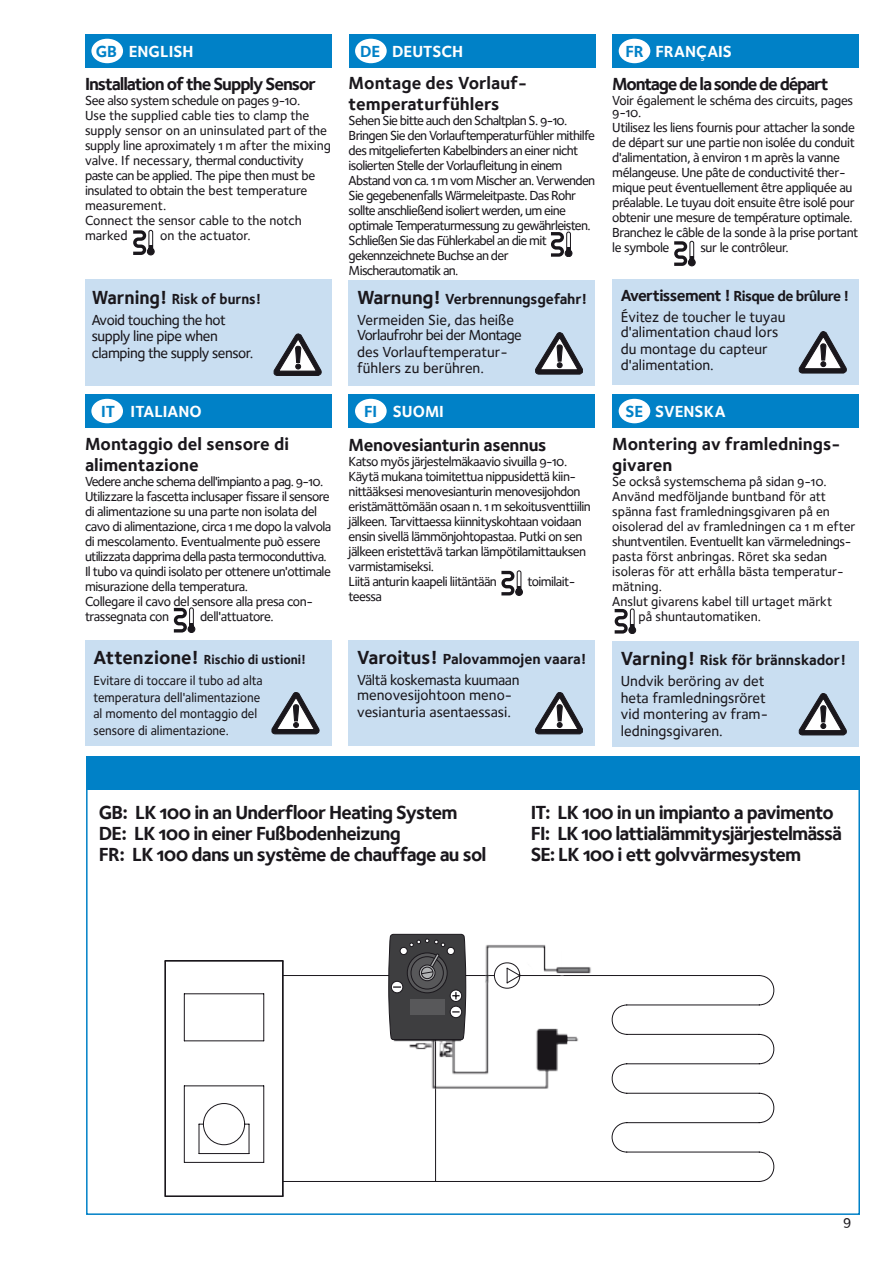
<style>
.page{position:relative;width:893px;height:1263px;background:#fff}
.page>*{position:absolute;margin:0;border:0;box-sizing:border-box;transform-origin:0 0}
.t1{font:19.5px "Foundry Sterling Bold OSF";letter-spacing:-.04em;color:#1a171c}
.t2{font:18px/21px "Foundry Sterling Bold OSF";letter-spacing:-.01em;color:#1a171c}
.t3{font:18px "Foundry Sterling Bold OSF";letter-spacing:-.06em;color:#1a171c}
.t4{font:18px "Foundry Sterling Bold OSF";letter-spacing:-.07em;color:#1a171c}
.t5{font:16.5px "Foundry Sterling Bold OSF";color:#fff}
.t6{font:15px/16.5px "Foundry Sterling Medium OSF";color:#1a171c}
.t7{font:15px "Foundry Sterling Bold OSF";letter-spacing:-.01em;color:#1a171c}
.t8{font:15px/16.5px "Foundry Sterling Medium OSF";letter-spacing:-.03em;color:#1a171c}
.t9{font:15px/15px "Foundry Sterling Medium OSF";letter-spacing:-.04em;color:#1a171c}
.t10{font:15px/15px "Foundry Sterling Medium OSF";letter-spacing:-.02em;color:#1a171c}
.t11{font:15px "Foundry Sterling Bold OSF";letter-spacing:-.04em;color:#1a171c}
.t12{font:15px "Foundry Sterling Bold OSF";letter-spacing:-.01em;color:#1a171c;scale:.95 1}
.t13{font:13.5px/15px "Foundry Sterling Medium OSF";letter-spacing:-.035em;color:#1a171c}
.t14{font:13.5px/15px "Foundry Sterling Medium OSF";letter-spacing:-.015em;color:#1a171c}
.t15{font:13.5px "Foundry Sterling Medium OSF";color:#1a171c}
.t16{font:13.5px/16.5px "Foundry Sterling Medium OSF";color:#1a171c;scale:.95 1}
.t17{font:13.5px "Foundry Sterling Medium OSF";letter-spacing:-.01em;color:#1a171c}
.t18{font:13.5px "Foundry Sterling Bold OSF";color:#1a171c;scale:.95 1}
.s1{color:#0081c7}
.s2{font-size:19.5px}
.s3{font-size:16.5px}
</style>
<div class="page">
<div style="left:349px;top:34px;width:246px;height:34px;background:#0081c7"></div>
<div style="left:355px;top:39px;width:32px;height:24px;background:#fff;border-radius:50%"></div>
<div style="left:612px;top:34px;width:247px;height:34px;background:#0081c7"></div>
<div style="left:619px;top:39px;width:31px;height:24px;background:#fff;border-radius:50%"></div>
<div style="left:85px;top:34px;width:247px;height:34px;background:#0081c7"></div>
<div style="left:91px;top:39px;width:32px;height:24px;background:#fff;border-radius:50%"></div>
<div style="left:349px;top:394px;width:246px;height:34px;background:#0081c7"></div>
<div style="left:355px;top:399px;width:32px;height:24px;background:#fff;border-radius:50%"></div>
<div style="left:612px;top:394px;width:247px;height:34px;background:#0081c7"></div>
<div style="left:619px;top:399px;width:31px;height:24px;background:#fff;border-radius:50%"></div>
<div style="left:85px;top:394px;width:247px;height:34px;background:#0081c7"></div>
<div style="left:91px;top:399px;width:32px;height:24px;background:#fff;border-radius:50%"></div>
<svg style="left:133px;top:229px;width:22px;height:26px"></svg>
<div style="left:85px;top:279px;width:247px;height:106px;background:#c9def1"></div>
<svg style="left:274px;top:334px;width:47px;height:42px"></svg>
<svg style="left:674px;top:240px;width:22px;height:26px"></svg>
<div style="left:612px;top:279px;width:247px;height:105px;background:#c9def1"></div>
<svg style="left:799px;top:331px;width:47px;height:42px"></svg>
<svg style="left:551px;top:231px;width:21px;height:26px"></svg>
<div style="left:349px;top:280px;width:246px;height:105px;background:#c9def1"></div>
<svg style="left:535px;top:332px;width:48px;height:42px"></svg>
<svg style="left:614px;top:608px;width:22px;height:26px"></svg>
<div style="left:612px;top:641px;width:247px;height:105px;background:#c9def1"></div>
<svg style="left:799px;top:693px;width:47px;height:42px"></svg>
<svg style="left:501px;top:570px;width:22px;height:26px"></svg>
<div style="left:349px;top:640px;width:246px;height:105px;background:#c9def1"></div>
<svg style="left:535px;top:692px;width:48px;height:42px"></svg>
<svg style="left:173px;top:607px;width:22px;height:26px"></svg>
<div style="left:85px;top:640px;width:247px;height:105px;background:#c9def1"></div>
<svg style="left:272px;top:692px;width:47px;height:42px"></svg>
<div style="left:86px;top:756px;width:774px;height:34px;background:#0081c7"></div>
<div style="left:86px;top:756px;width:774px;height:459px;border:2px solid #0081c7"></div>
<svg style="left:164px;top:960px;width:611px;height:237px"></svg>
<img style="left:384px;top:933px;width:211px;height:158px">
<svg style="left:388px;top:934px;width:183px;height:106px"></svg>
<div style="left:411px;top:999px;width:34px;height:16px;background:#58585a"></div>
<p class="t5" style="left:96px;top:41px;width:99px"><span class="s1">GB</span> ENGLISH</p>
<p class="t5" style="left:360px;top:41px;width:105px"><span class="s1">DE</span> DEUTSCH</p>
<p class="t5" style="left:625px;top:41px;width:108px"><span class="s1">FR</span> FRANÇAIS</p>
<h2 class="t3" style="left:85px;top:73px;width:232px">Installation of the Supply Sensor</h2>
<p class="t14" style="left:85px;top:93px;width:248px">See also system schedule on pages 9-10.<br>Use the supplied cable ties to clamp the supply sensor on an uninsulated part of the supply line aproximately 1 m after the mixing valve. If necessary, thermal conductivity paste can be applied. The pipe then must be insulated to obtain the best temperature measurement.<br>Connect the sensor cable to the notch marked</p>
<p class="t15" style="left:160px;top:228px;width:92px">on the actuator.</p>
<p class="t12" style="left:92px;top:290px;width:180px"><span class="s2">Warning!</span> Risk of burns!</p>
<p class="t8" style="left:92px;top:311px;width:163px">Avoid touching the hot supply line pipe when clamping the supply sensor.</p>
<h2 class="t2" style="left:349px;top:72px;width:180px">Montage des Vorlauf&shy;temperaturfühlers</h2>
<p class="t13" style="left:349px;top:113px;width:248px">Sehen Sie bitte auch den Schaltplan S. 9-10.<br>Bringen Sie den Vorlauftemperaturfühler mithilfe des mitgelieferten Kabelbinders an einer nicht isolierten Stelle der Vorlaufleitung in einem Abstand von ca. 1 m vom Mischer an. Verwenden Sie gegebenenfalls Wärmeleitpaste. Das Rohr sollte anschließend isoliert werden, um eine optimale Temperaturmessung zu gewährleisten.<br>Schließen Sie das Fühlerkabel an die mit gekennzeichnete Buchse an der Mischerautomatik an.</p>
<p class="t7" style="left:357px;top:290px;width:232px"><span class="s2">Warnung!</span> Verbrennungsgefahr!</p>
<p class="t9" style="left:357px;top:313px;width:166px">Vermeiden Sie, das heiße<br>Vorlaufrohr bei der Montage</p>
<p class="t6" style="left:357px;top:343px;width:152px">des Vorlauftemperatur&shy;fühlers zu berühren.</p>
<h2 class="t4" style="left:612px;top:73px;width:218px">Montage de la sonde de départ</h2>
<p class="t13" style="left:612px;top:94px;width:242px;line-height:12px">Voir également le schéma des circuits, pages<br>9-10.</p>
<p class="t13" style="left:612px;top:120px;width:247px">Utilisez les liens fournis pour attacher la sonde de départ sur une partie non isolée du conduit d'alimentation, à environ 1 m après la vanne mélangeuse. Une pâte de conductivité ther&shy;mique peut éventuellement être appliquée au préalable. Le tuyau doit ensuite être isolé pour obtenir une mesure de température optimale.<br>Branchez le câble de la sonde à la prise portant le symbole</p>
<p class="t13" style="left:700px;top:240px;width:90px">sur le contrôleur.</p>
<p class="t11" style="left:621px;top:287px;width:230px"><span class="s3">Avertissement !</span> Risque de brûlure !</p>
<p class="t6" style="left:621px;top:309px;width:166px;line-height:15px">Évitez de toucher le tuyau d'alimentation chaud lors</p>
<p class="t6" style="left:621px;top:340px;width:149px">du montage du capteur d'alimentation.</p>
<p class="t5" style="left:101px;top:401px;width:102px"><span class="s1">IT</span> ITALIANO</p>
<p class="t5" style="left:364px;top:401px;width:81px"><span class="s1">FI</span> SUOMI</p>
<p class="t5" style="left:626px;top:401px;width:102px"><span class="s1">SE</span> SVENSKA</p>
<h2 class="t2" style="left:85px;top:433px;width:205px">Montaggio del sensore di alimentazione</h2>
<p class="t13" style="left:85px;top:473px;width:248px">Vedere anche schema dell'impianto a pag. 9-10.<br>Utilizzare la fascetta inclusaper fissare il sensore di alimentazione su una parte non isolata del cavo di alimentazione, circa 1 me dopo la valvola di mescolamento. Eventualmente può essere utilizzata dapprima della pasta termoconduttiva.<br>Il tubo va quindi isolato per ottenere un'ottimale misurazione della temperatura.<br>Collegare il cavo del sensore alla presa con&shy;trassegnata con</p>
<p class="t13" style="left:200px;top:608px;width:75px">dell'attuatore.</p>
<p class="t18" style="left:93px;top:651px;width:225px"><span class="s2">Attenzione!</span> Rischio di ustioni!</p>
<p class="t16" style="left:94px;top:672px;width:180px">Evitare di toccare il tubo ad alta temperatura dell'alimentazione al momento del montaggio del sensore di alimentazione.</p>
<h2 class="t2" style="left:349px;top:434px;width:199px">Menovesianturin asennus</h2>
<p class="t13" style="left:349px;top:454px;width:244px">Katso myös järjestelmäkaavio sivuilla 9-10.<br>Käytä mukana toimitettua nippusidettä kiin&shy;nittääksesi menovesianturin menovesijohdon eristämättömään osaan n. 1 m sekoitusventtiilin jälkeen. Tarvittaessa kiinnityskohtaan voidaan ensin sivellä lämmönjohtopastaa. Putki on sen jälkeen eristettävä tarkan lämpötilamittauksen varmistamiseksi.<br>Liitä anturin kaapeli liitäntään</p>
<p class="t13" style="left:527px;top:574px;width:49px">toimilait-</p>
<p class="t13" style="left:349px;top:589px;width:35px">teessa</p>
<p class="t7" style="left:357px;top:650px;width:231px"><span class="s2">Varoitus!</span> Palovammojen vaara!</p>
<p class="t10" style="left:357px;top:672px;width:164px">Vältä koskemasta kuumaan menovesijohtoon meno-</p>
<p class="t6" style="left:357px;top:703px;width:155px">vesianturia asentaessasi.</p>
<h2 class="t2" style="left:612px;top:433px;width:229px">Montering av framlednings&shy;givaren</h2>
<p class="t17" style="left:612px;top:473px;width:216px">Se också systemschema på sidan 9-10.</p>
<p class="t15" style="left:612px;top:488px;width:215px">Använd medföljande buntband för att</p>
<p class="t15" style="left:612px;top:503px;width:219px">spänna fast framledningsgivaren på en</p>
<p class="t15" style="left:612px;top:518px;width:245px">oisolerad del av framledningen ca 1 m efter</p>
<p class="t13" style="left:612px;top:533px;width:241px">shuntventilen. Eventuellt kan värmelednings-</p>
<p class="t15" style="left:612px;top:548px;width:216px">pasta först anbringas. Röret ska sedan</p>
<p class="t15" style="left:612px;top:563px;width:233px">isoleras för att erhålla bästa temperatur-</p>
<p class="t15" style="left:612px;top:578px;width:51px">mätning.</p>
<p class="t15" style="left:612px;top:593px;width:221px">Anslut givarens kabel till urtaget märkt</p>
<p class="t15" style="left:638px;top:608px;width:124px">på shuntautomatiken.</p>
<p class="t7" style="left:621px;top:651px;width:227px"><span class="s2">Varning!</span> Risk för brännskador!</p>
<p class="t6" style="left:621px;top:673px;width:149px">Undvik beröring av det heta framledningsröret vid montering av fram&shy;ledningsgivaren.</p>
<h1 class="t1" style="left:99px;top:801px;width:360px">GB: LK 100 in an Underfloor Heating System</h1>
<h1 class="t1" style="left:531px;top:801px;width:304px">IT: LK 100 in un impianto a pavimento</h1>
<h1 class="t1" style="left:99px;top:822px;width:304px">DE: LK 100 in einer Fußbodenheizung</h1>
<h1 class="t1" style="left:531px;top:822px;width:313px">FI: LK 100 lattialämmitysjärjestelmässä</h1>
<h1 class="t1" style="left:99px;top:843px;width:389px">FR: LK 100 dans un système de chauffage au sol</h1>
<h1 class="t1" style="left:531px;top:843px;width:272px">SE: LK 100 i ett golvvärmesystem</h1>
<p class="t6" style="left:843px;top:1212px;width:10px">9</p>
</div>
